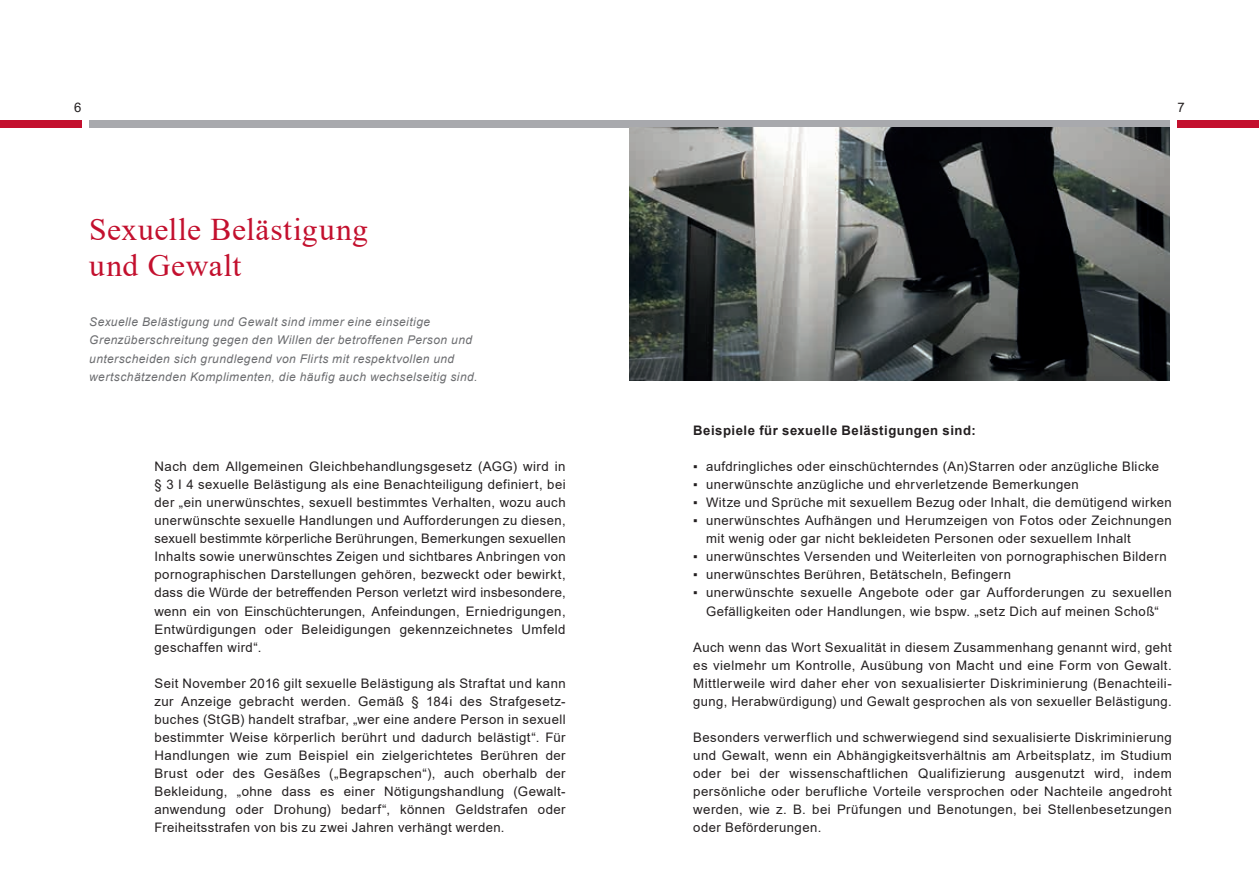
<style>
.page{position:relative;width:1259px;height:893px;background:#fff}
.page>*{position:absolute;margin:0;border:0;box-sizing:border-box;transform-origin:0 0}
.t1{font:31.5px/35.7px "Times New Roman";letter-spacing:.015em;color:#c3102e}
.t2{font:13.2px/18px "Arial";letter-spacing:.035em;color:#231f20;text-align:justify}
.t3{font:700 13.2px "Arial";letter-spacing:.04em;color:#231f20}
.t4{font:italic 12px/18px "Arial";letter-spacing:.035em;color:#6c6d70}
</style>
<div class="page">
<div style="left:1177px;top:120px;width:82px;height:8px;background:#c3102e"></div>
<div style="left:0;top:120px;width:82px;height:8px;background:#c3102e"></div>
<div style="left:89px;top:120px;width:1080px;height:8px;background:#a8a9ad"></div>
<img style="left:629px;top:128px;width:540px;height:253px">
<p class="t2" style="left:74px;top:98px;width:9px">6</p>
<p class="t2" style="left:1177px;top:98px;width:9px">7</p>
<h1 class="t1" style="left:89px;top:210px;width:280px">Sexuelle Belästigung und Gewalt</h1>
<p class="t4" style="left:89px;top:313px;width:390px">Sexuelle Belästigung und Gewalt sind immer eine einseitige Grenzüberschreitung gegen den Willen der betroffenen Person und unterscheiden sich grundlegend von Flirts mit respektvollen und wertschätzenden Komplimenten, die häufig auch wechselseitig sind.</p>
<p class="t2" style="left:154px;top:457px;width:413px">Nach dem Allgemeinen Gleichbehandlungsgesetz (AGG) wird in § 3 I 4 sexuelle Belästigung als eine Benachteiligung definiert, bei der „ein unerwünschtes, sexuell bestimmtes Verhalten, wozu auch unerwünschte sexuelle Handlungen und Aufforderungen zu diesen, sexuell bestimmte körperliche Berührungen, Bemerkungen sexuellen Inhalts sowie unerwünschtes Zeigen und sichtbares Anbringen von pornographischen Darstellungen gehören, bezweckt oder bewirkt, dass die Würde der betreffenden Person verletzt wird insbesondere, wenn ein von Einschüchterungen, Anfeindungen, Erniedrigungen, Entwürdigungen oder Beleidigungen gekennzeichnetes Umfeld geschaffen wird“.</p>
<p class="t2" style="left:154px;top:674px;width:413px">Seit November 2016 gilt sexuelle Belästigung als Straftat und kann zur Anzeige gebracht werden. Gemäß § 184i des Strafgesetz&shy;buches (StGB) handelt strafbar, „wer eine andere Person in sexuell bestimmter Weise körperlich berührt und dadurch belästigt“. Für Handlungen wie zum Beispiel ein zielgerichtetes Berühren der Brust oder des Gesäßes („Begrapschen“), auch oberhalb der Bekleidung, „ohne dass es einer Nötigungshandlung (Gewalt&shy;anwendung oder Drohung) bedarf“, können Geldstrafen oder Freiheitsstrafen von bis zu zwei Jahren verhängt werden.</p>
<p class="t3" style="left:693px;top:421px;width:284px">Beispiele für sexuelle Belästigungen sind:</p>
<p class="t2" style="left:693px;top:457px;width:467px">▪ aufdringliches oder einschüchterndes (An)Starren oder anzügliche Blicke</p>
<p class="t2" style="left:693px;top:475px;width:387px">▪ unerwünschte anzügliche und ehrverletzende Bemerkungen</p>
<p class="t2" style="left:693px;top:493px;width:480px">▪ Witze und Sprüche mit sexuellem Bezug oder Inhalt, die demütigend wirken</p>
<p class="t2" style="left:706px;top:511px;width:467px;text-indent:-13px">▪ unerwünschtes Aufhängen und Herumzeigen von Fotos oder Zeichnungen mit wenig oder gar nicht bekleideten Personen oder sexuellem Inhalt</p>
<p class="t2" style="left:693px;top:548px;width:475px">▪ unerwünschtes Versenden und Weiterleiten von pornographischen Bildern</p>
<p class="t2" style="left:693px;top:566px;width:319px">▪ unerwünschtes Berühren, Betätscheln, Befingern</p>
<p class="t2" style="left:693px;top:584px;width:480px;text-align:center">▪ unerwünschte sexuelle Angebote oder gar Aufforderungen zu sexuellen<br>Gefälligkeiten oder Handlungen, wie bspw. „setz Dich auf meinen Schoß“</p>
<p class="t2" style="left:693px;top:638px;width:480px">Auch wenn das Wort Sexualität in diesem Zusammenhang genannt wird, geht es vielmehr um Kontrolle, Ausübung von Macht und eine Form von Gewalt.<br>Mittlerweile wird daher eher von sexualisierter Diskriminierung (Benachteili&shy;gung, Herabwürdigung) und Gewalt gesprochen als von sexueller Belästigung.</p>
<p class="t2" style="left:693px;top:728px;width:480px">Besonders verwerflich und schwerwiegend sind sexualisierte Diskriminierung und Gewalt, wenn ein Abhängigkeitsverhältnis am Arbeitsplatz, im Studium oder bei der wissenschaftlichen Qualifizierung ausgenutzt wird, indem persönliche oder berufliche Vorteile versprochen oder Nachteile angedroht werden, wie z. B. bei Prüfungen und Benotungen, bei Stellenbesetzungen oder Beförderungen.</p>
</div>
